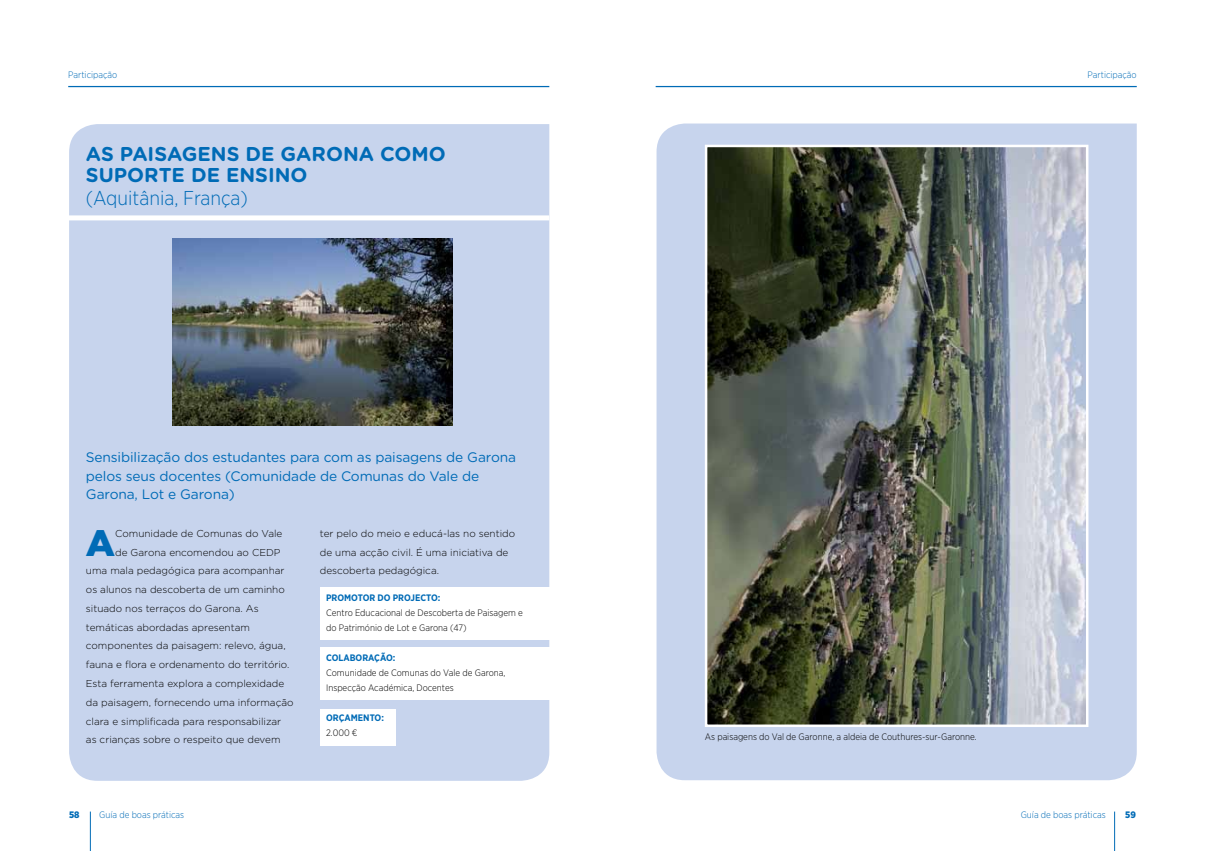
<style>
.page{position:relative;width:1205px;height:851px;background:#fff}
.page>*{position:absolute;margin:0;border:0;box-sizing:border-box;transform-origin:0 0}
.t1{font:900 36.75px "Gotham";color:#006bb6}
.t2{font:700 20px/21.2px "Gotham Rounded";color:#006bb6}
.t3{font:300 20px "Gotham Narrow";color:#006bb6}
.t4{font:13.75px/18.8px "Gotham Rounded";letter-spacing:-.01em;color:#006bb6}
.t5{font:300 10px/18.8px "Gotham";color:#000}
.t6{font:300 9.38px/15px "Gotham Narrow";color:#000}
.t7{font:300 9.38px "Gotham Narrow";color:#006bb6}
.t8{font:700 9.38px/15px "Gotham Narrow";color:#006bb6}
.t9{font:900 9.38px "Gotham Narrow";color:#006bb6}
.s1{font-weight:700;color:#006bb6}
.s2{font-weight:300;color:#000}
</style>
<div class="page">
<hr style="left:90px;top:811px;width:1px;height:39px;background:#006bb6">
<div style="left:69px;top:124px;width:480px;height:656px;background:#c7d4ed"></div>
<div style="left:68px;top:215px;width:481px;height:5px;background:#fff"></div>
<hr style="left:68px;top:86px;width:481px;height:1px;background:#006bb6">
<hr style="left:1114px;top:811px;width:1px;height:39px;background:#006bb6">
<hr style="left:656px;top:86px;width:481px;height:1px;background:#006bb6">
<div style="left:320px;top:708px;width:76px;height:37px;background:#fff"></div>
<div style="left:320px;top:646px;width:235px;height:53px;background:#fff"></div>
<div style="left:320px;top:586px;width:235px;height:53px;background:#fff"></div>
<div style="left:656px;top:123px;width:481px;height:657px;background:#c7d4ed"></div>
<img style="left:708px;top:148px;width:377px;height:576px">
<div style="left:705px;top:145px;width:383px;height:582px;border:2px solid #fff"></div>
<img style="left:173px;top:238px;width:280px;height:187px">
<p class="t7" style="left:68px;top:69px;width:51px">Participação</p>
<p class="t7" style="left:1087px;top:69px;width:51px">Participação</p>
<p class="t2" style="left:86px;top:142px;width:361px">AS PAISAGENS DE GARONA COMO<br>SUPORTE DE ENSINO</p>
<p class="t3" style="left:86px;top:186px;width:164px">(Aquitânia, França)</p>
<p class="t4" style="left:86px;top:447px;width:432px">Sensibilização dos estudantes para com as paisagens de Garona pelos seus docentes (Comunidade de Comunas do Vale de<br>Garona, Lot e Garona)</p>
<p class="t1" style="left:86px;top:517px;width:31px">A</p>
<p class="t5" style="left:115px;top:523px;width:169px">Comunidade de Comunas do Vale</p>
<p class="t5" style="left:115px;top:542px;width:167px">de Garona encomendou ao CEDP</p>
<p class="t5" style="left:86px;top:561px;width:200px">uma mala pedagógica para acompanhar</p>
<p class="t5" style="left:86px;top:580px;width:200px">os alunos na descoberta de um caminho</p>
<p class="t5" style="left:86px;top:598px;width:174px">situado nos terraços do Garona. As</p>
<p class="t5" style="left:86px;top:617px;width:166px">temáticas abordadas apresentam</p>
<p class="t5" style="left:86px;top:636px;width:201px">componentes da paisagem: relevo, água,</p>
<p class="t5" style="left:86px;top:655px;width:205px">fauna e flora e ordenamento do território.</p>
<p class="t5" style="left:86px;top:673px;width:200px">Esta ferramenta explora a complexidade</p>
<p class="t5" style="left:86px;top:692px;width:209px">da paisagem, fornecendo uma informação</p>
<p class="t5" style="left:86px;top:711px;width:197px">clara e simplificada para responsabilizar</p>
<p class="t5" style="left:86px;top:730px;width:196px">as crianças sobre o respeito que devem</p>
<p class="t5" style="left:320px;top:523px;width:197px">ter pelo do meio e educá-las no sentido de uma acção civil. É uma iniciativa de descoberta pedagógica.</p>
<p class="t6" style="left:326px;top:589px;width:198px"><span class="s1">PROMOTOR DO PROJECTO:<br></span>Centro Educacional de Descoberta de Paisagem e do Património de Lot e Garona (47)</p>
<p class="t6" style="left:326px;top:649px;width:181px"><span class="s1">COLABORAÇÃO:<br></span>Comunidade de Comunas do Vale de Garona,<br>Inspecção Académica, Docentes</p>
<p class="t8" style="left:326px;top:709px;width:59px">ORÇAMENTO:<br><span class="s2">2.000 €</span></p>
<p class="t6" style="left:705px;top:729px;width:273px">As paisagens do Val de Garonne, a aldeia de Couthures-sur-Garonne.</p>
<p class="t9" style="left:69px;top:808px;width:12px">58</p>
<p class="t7" style="left:99px;top:809px;width:86px">Guía de boas práticas</p>
<p class="t7" style="left:1021px;top:809px;width:86px">Guía de boas práticas</p>
<p class="t9" style="left:1125px;top:808px;width:12px">59</p>
</div>
